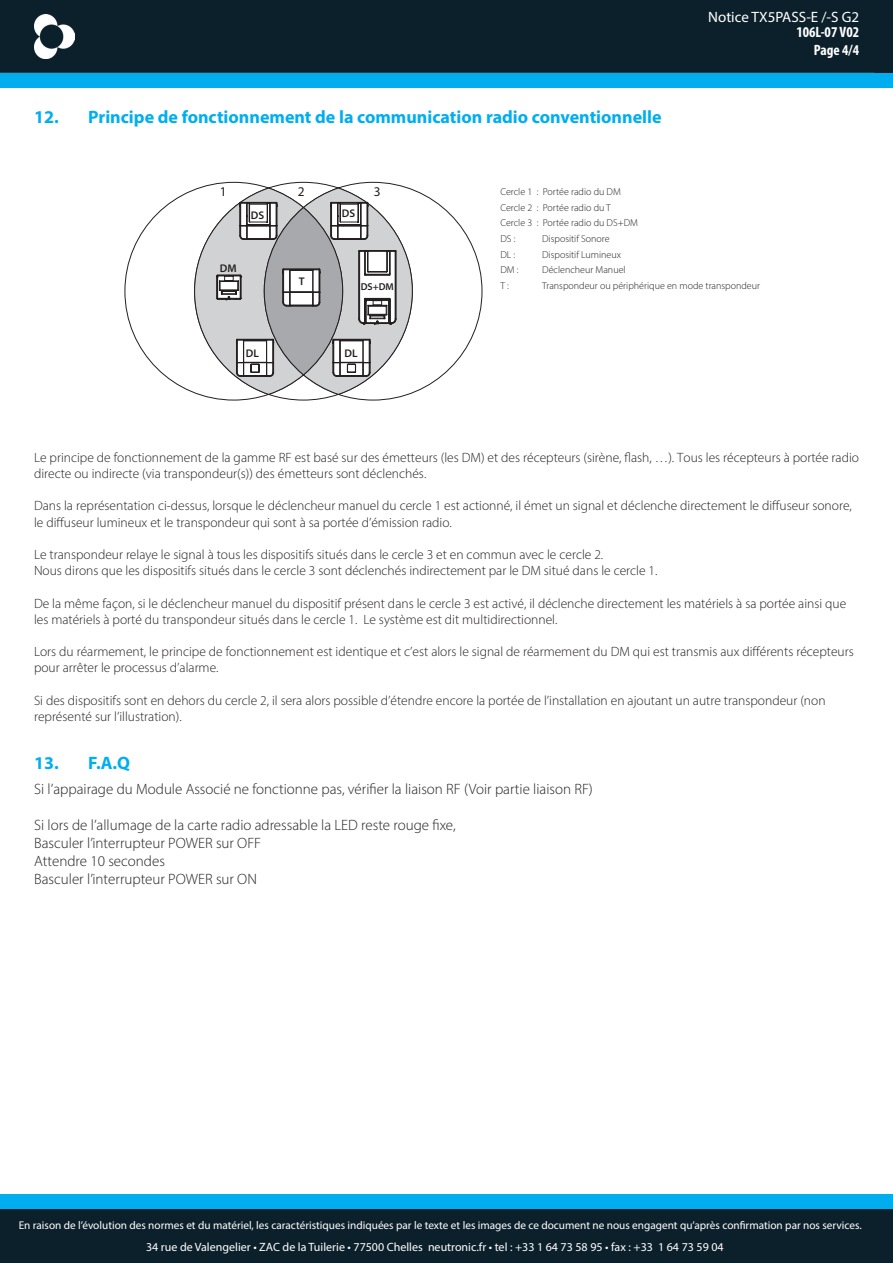
<style>
.page{position:relative;width:893px;height:1263px;background:#fff}
.page>*{position:absolute;margin:0;border:0;box-sizing:border-box;transform-origin:0 0}
.t1{font:700 18px "Myriad Pro";color:#00aeef}
.t2{font:300 15px/18px "Myriad Pro";color:#231f20}
.t3{font:15px "Myriad Pro";color:#fff}
.t4{font:700 condensed 15px/18px "Myriad Pro";color:#fff;text-align:right}
.t5{font:300 13.5px/16.2px "Myriad Pro";color:#231f20}
.t6{font:13.35px "Myriad Pro";color:#231f20}
.t7{font:12px "Myriad Pro";color:#fff}
.t8{font:11.25px "Myriad Pro";color:#fff}
.t9{font:600 11.1px "Myriad Pro";color:#231f20}
.t10{font:300 10.05px/15.6px "Myriad Pro";color:#231f20}
.t11{font:600 10.05px "Myriad Pro";color:#231f20}
</style>
<div class="page">
<div style="left:0;top:0;width:893px;height:73px;background:#0c202c"></div>
<img style="left:34px;top:15px;width:41px;height:43px">
<div style="left:0;top:73px;width:893px;height:15px;background:#00aeef"></div>
<div style="left:0;top:1209px;width:893px;height:54px;background:#0c202c"></div>
<div style="left:0;top:1194px;width:893px;height:14px;background:#00aeef"></div>
<svg style="left:124px;top:182px;width:359px;height:219px"></svg>
<h1 class="t1" style="left:34px;top:105px;width:629px">12. Principe de fonctionnement de la communication radio conventionnelle</h1>
<p class="t6" style="left:220px;top:183px;width:8px">1</p>
<p class="t6" style="left:298px;top:183px;width:8px">2</p>
<p class="t6" style="left:374px;top:183px;width:8px">3</p>
<p class="t9" style="left:251px;top:208px;width:15px">DS</p>
<p class="t9" style="left:342px;top:206px;width:15px">DS</p>
<p class="t10" style="left:500px;top:184px;width:139px">Cercle 1 : Portée radio du DM<br>Cercle 2 : Portée radio du T<br>Cercle 3 : Portée radio du DS+DM<br>DS :</p>
<p class="t10" style="left:542px;top:231px;width:69px">Dispositif Sonore</p>
<p class="t3" style="left:708px;top:8px;width:152px">Notice TX5PASS-E /-S G2</p>
<p class="t4" style="left:796px;top:22px;width:64px">106L-07 V02<br>Page 4/4</p>
<p class="t9" style="left:220px;top:261px;width:18px">DM</p>
<p class="t9" style="left:299px;top:274px;width:7px">T</p>
<p class="t11" style="left:361px;top:280px;width:35px">DS+DM</p>
<p class="t9" style="left:246px;top:346px;width:15px">DL</p>
<p class="t9" style="left:344px;top:346px;width:15px">DL</p>
<p class="t10" style="left:500px;top:246px;width:16px">DL :</p>
<p class="t10" style="left:542px;top:246px;width:80px">Dispositif Lumineux</p>
<p class="t10" style="left:500px;top:262px;width:20px">DM :</p>
<p class="t10" style="left:542px;top:262px;width:85px">Déclencheur Manuel</p>
<p class="t10" style="left:500px;top:277px;width:10px">T :</p>
<p class="t10" style="left:542px;top:277px;width:219px">Transpondeur ou périphérique en mode transpondeur</p>
<p class="t5" style="left:34px;top:449px;width:826px">Le principe de fonctionnement de la gamme RF est basé sur des émetteurs (les DM) et des récepteurs (sirène, flash, …). Tous les récepteurs à portée radio directe ou indirecte (via transpondeur(s)) des émetteurs sont déclenchés.</p>
<p class="t5" style="left:34px;top:498px;width:819px">Dans la représentation ci-dessus, lorsque le déclencheur manuel du cercle 1 est actionné, il émet un signal et déclenche directement le diffuseur sonore, le diffuseur lumineux et le transpondeur qui sont à sa portée d’émission radio.</p>
<p class="t5" style="left:34px;top:546px;width:625px">Le transpondeur relaye le signal à tous les dispositifs situés dans le cercle 3 et en commun avec le cercle 2.<br>Nous dirons que les dispositifs situés dans le cercle 3 sont déclenchés indirectement par le DM situé dans le cercle 1.</p>
<p class="t5" style="left:34px;top:595px;width:814px">De la même façon, si le déclencheur manuel du dispositif présent dans le cercle 3 est activé, il déclenche directement les matériels à sa portée ainsi que les matériels à porté du transpondeur situés dans le cercle 1. Le système est dit multidirectionnel.</p>
<p class="t5" style="left:34px;top:643px;width:821px">Lors du réarmement, le principe de fonctionnement est identique et c’est alors le signal de réarmement du DM qui est transmis aux différents récepteurs pour arrêter le processus d’alarme.</p>
<p class="t5" style="left:34px;top:692px;width:793px">Si des dispositifs sont en dehors du cercle 2, il sera alors possible d’étendre encore la portée de l’installation en ajoutant un autre transpondeur (non représenté sur l’illustration).</p>
<h1 class="t1" style="left:34px;top:751px;width:97px">13. F.A.Q</h1>
<p class="t2" style="left:34px;top:779px;width:560px">Si l’appairage du Module Associé ne fonctionne pas, vérifier la liaison RF (Voir partie liaison RF)</p>
<p class="t2" style="left:34px;top:815px;width:423px">Si lors de l’allumage de la carte radio adressable la LED reste rouge fixe, Basculer l’interrupteur POWER sur OFF<br>Attendre 10 secondes<br>Basculer l’interrupteur POWER sur ON</p>
<p class="t8" style="left:19px;top:1218px;width:845px">En raison de l’évolution des normes et du matériel, les caractéristiques indiquées par le texte et les images de ce document ne nous engagent qu’après confirmation par nos services.</p>
<p class="t7" style="left:146px;top:1239px;width:579px">34 rue de Valengelier • ZAC de la Tuilerie • 77500 Chelles neutronic.fr • tel : +33 1 64 73 58 95 • fax : +33 1 64 73 59 04</p>
</div>
